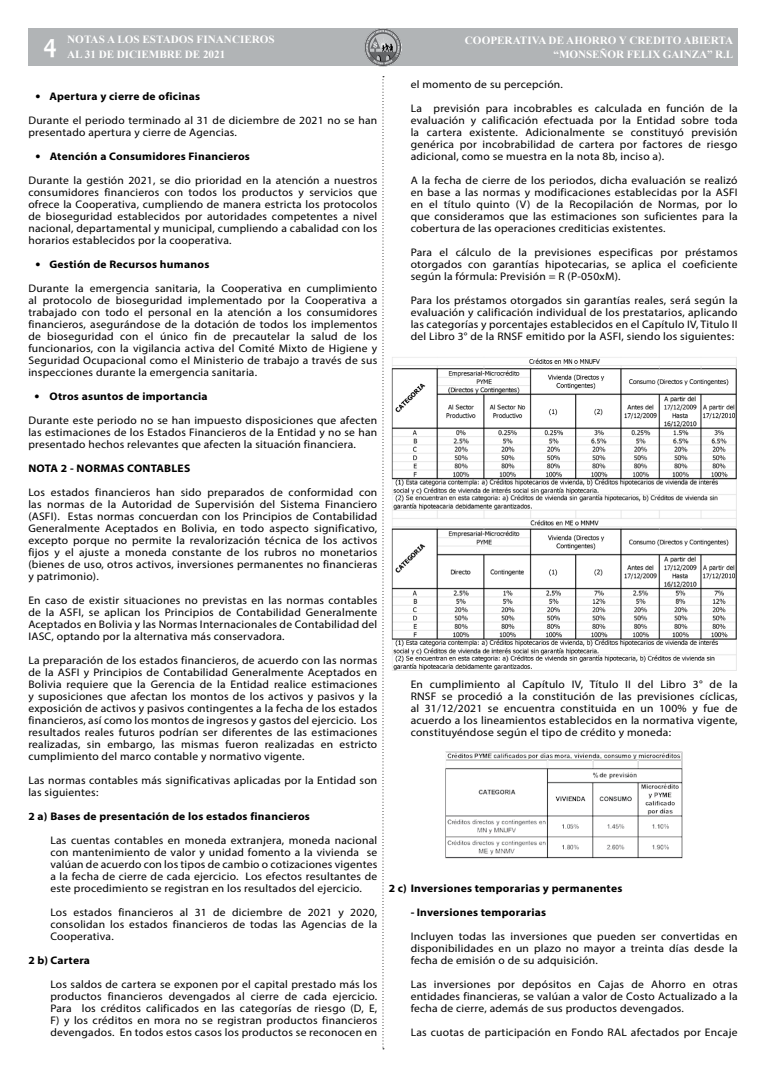
<style>
.page{position:relative;width:766px;height:1078px;background:#fff}
.page>*{position:absolute;margin:0;border:0;box-sizing:border-box;transform-origin:0 0}
.t1{font:700 27px "Candara";color:#fff;scale:.95 1}
.t2{font:11px/12px "Myriad Pro";letter-spacing:.02em;color:#000;text-align:justify;scale:1.05 1}
.t3{font:700 11px "Myriad Pro";letter-spacing:.02em;color:#000;scale:1.05 1}
.t4{font:700 11px/15.2px "Times New Roman";color:#fff}
.s1{font-family:"Tahoma"}
.s2{font-weight:700}
</style>
<div class="page">
<div style="left:28px;top:28px;width:709px;height:38px;background:#b1b4b6"></div>
<img style="left:364px;top:28px;width:38px;height:38px">
<svg style="left:382px;top:76px;width:2px;height:973px"></svg>
<img style="left:391px;top:357px;width:346px;height:314px">
<img style="left:445px;top:751px;width:238px;height:108px">
<h1 class="t1" style="left:43px;top:28px;width:16px">4</h1>
<p class="t4" style="left:67px;top:32px;width:209px">NOTAS A LOS ESTADOS FINANCIEROS<br>AL 31 DE DICIEMBRE DE 2021</p>
<p class="t4" style="left:465px;top:33px;width:270px;line-height:14.2px;text-align:right">COOPERATIVA DE AHORRO Y CREDITO ABIERTA “MONSEÑOR FELIX GAINZA” R.L</p>
<p class="t2" style="left:410px;top:72px;width:313px;line-height:24px">el momento de su percepción.<br>La previsión para incobrables es calculada en función de la</p>
<p class="t2" style="left:410px;top:114px;width:313px">evaluación y calificación efectuada por la Entidad sobre toda la cartera existente. Adicionalmente se constituyó previsión genérica por incobrabilidad de cartera por factores de riesgo adicional, como se muestra en la nota 8b, inciso a).</p>
<p class="t2" style="left:410px;top:174px;width:313px">A la fecha de cierre de los periodos, dicha evaluación se realizó en base a las normas y modificaciones establecidas por la ASFI en el título quinto (V) de la Recopilación de Normas, por lo que consideramos que las estimaciones son suficientes para la cobertura de las operaciones crediticias existentes.</p>
<p class="t2" style="left:410px;top:246px;width:313px">Para el cálculo de la previsiones especificas por préstamos otorgados con garantías hipotecarias, se aplica el coeficiente según la fórmula: Previsión = R (P-050xM).</p>
<p class="t2" style="left:410px;top:294px;width:313px">Para los préstamos otorgados sin garantías reales, será según la evaluación y calificación individual de los prestatarios, aplicando las categorías y porcentajes establecidos en el Capítulo IV, Titulo II del Libro 3° de la RNSF emitido por la ASFI, siendo los siguientes:</p>
<p class="t2" style="left:28px;top:84px;width:334px;line-height:24px;text-indent:7px"><span class="s1">•</span> <span class="s2">Apertura y cierre de oficinas<br></span>Durante el periodo terminado al 31 de diciembre de 2021 no se han</p>
<p class="t2" style="left:28px;top:126px;width:200px">presentado apertura y cierre de Agencias.</p>
<p class="t2" style="left:28px;top:144px;width:334px;line-height:24px;text-indent:7px"><span class="s1">•</span> <span class="s2">Atención a Consumidores Financieros<br></span>Durante la gestión 2021, se dio prioridad en la atención a nuestros</p>
<p class="t2" style="left:28px;top:186px;width:334px">consumidores financieros con todos los productos y servicios que ofrece la Cooperativa, cumpliendo de manera estricta los protocolos de bioseguridad establecidos por autoridades competentes a nivel nacional, departamental y municipal, cumpliendo a cabalidad con los horarios establecidos por la cooperativa.</p>
<p class="t2" style="left:28px;top:252px;width:334px;line-height:24px;text-indent:7px"><span class="s1">•</span> <span class="s2">Gestión de Recursos humanos<br></span>Durante la emergencia sanitaria, la Cooperativa en cumplimiento</p>
<p class="t2" style="left:28px;top:294px;width:334px">al protocolo de bioseguridad implementado por la Cooperativa a trabajado con todo el personal en la atención a los consumidores financieros, asegurándose de la dotación de todos los implementos de bioseguridad con el único fin de precautelar la salud de los funcionarios, con la vigilancia activa del Comité Mixto de Higiene y Seguridad Ocupacional como el Ministerio de trabajo a través de sus inspecciones durante la emergencia sanitaria.</p>
<p class="t2" style="left:28px;top:384px;width:334px;line-height:24px;text-indent:6px"><span class="s1">•</span> <span class="s2">Otros asuntos de importancia<br></span>Durante este periodo no se han impuesto disposiciones que afecten</p>
<p class="t2" style="left:28px;top:426px;width:334px">las estimaciones de los Estados Financieros de la Entidad y no se han presentado hechos relevantes que afecten la situación financiera.</p>
<p class="t3" style="left:28px;top:461px;width:156px">NOTA 2 - NORMAS CONTABLES</p>
<p class="t2" style="left:28px;top:486px;width:334px">Los estados financieros han sido preparados de conformidad con las normas de la Autoridad de Supervisión del Sistema Financiero (ASFI). Estas normas concuerdan con los Principios de Contabilidad Generalmente Aceptados en Bolivia, en todo aspecto significativo, excepto porque no permite la revalorización técnica de los activos fijos y el ajuste a moneda constante de los rubros no monetarios (bienes de uso, otros activos, inversiones permanentes no financieras y patrimonio).</p>
<p class="t2" style="left:28px;top:594px;width:334px">En caso de existir situaciones no previstas en las normas contables de la ASFI, se aplican los Principios de Contabilidad Generalmente Aceptados en Bolivia y las Normas Internacionales de Contabilidad del IASC, optando por la alternativa más conservadora.</p>
<p class="t2" style="left:28px;top:654px;width:334px">La preparación de los estados financieros, de acuerdo con las normas de la ASFI y Principios de Contabilidad Generalmente Aceptados en Bolivia requiere que la Gerencia de la Entidad realice estimaciones y suposiciones que afectan los montos de los activos y pasivos y la exposición de activos y pasivos contingentes a la fecha de los estados financieros, así como los montos de ingresos y gastos del ejercicio. Los resultados reales futuros podrían ser diferentes de las estimaciones realizadas, sin embargo, las mismas fueron realizadas en estricto cumplimiento del marco contable y normativo vigente.</p>
<p class="t2" style="left:28px;top:774px;width:334px">Las normas contables más significativas aplicadas por la Entidad son las siguientes:</p>
<p class="t3" style="left:28px;top:809px;width:269px">2 a) Bases de presentación de los estados financieros</p>
<p class="t2" style="left:50px;top:834px;width:313px">Las cuentas contables en moneda extranjera, moneda nacional con mantenimiento de valor y unidad fomento a la vivienda se valúan de acuerdo con los tipos de cambio o cotizaciones vigentes a la fecha de cierre de cada ejercicio. Los efectos resultantes de este procedimiento se registran en los resultados del ejercicio.</p>
<p class="t2" style="left:50px;top:906px;width:313px">Los estados financieros al 31 de diciembre de 2021 y 2020, consolidan los estados financieros de todas las Agencias de la Cooperativa.</p>
<p class="t3" style="left:28px;top:953px;width:60px">2 b) Cartera</p>
<p class="t2" style="left:50px;top:978px;width:313px">Los saldos de cartera se exponen por el capital prestado más los productos financieros devengados al cierre de cada ejercicio.<br>Para los créditos calificados en las categorías de riesgo (D, E, F) y los créditos en mora no se registran productos financieros devengados. En todos estos casos los productos se reconocen en</p>
<p class="t2" style="left:410px;top:678px;width:313px">En cumplimiento al Capítulo IV, Título II del Libro 3° de la RNSF se procedió a la constitución de las previsiones cíclicas, al 31/12/2021 se encuentra constituida en un 100% y fue de acuerdo a los lineamientos establecidos en la normativa vigente, constituyéndose según el tipo de crédito y moneda:</p>
<p class="t3" style="left:388px;top:881px;width:224px">2 c) Inversiones temporarias y permanentes</p>
<p class="t3" style="left:410px;top:905px;width:130px">- Inversiones temporarias</p>
<p class="t2" style="left:410px;top:930px;width:313px">Incluyen todas las inversiones que pueden ser convertidas en disponibilidades en un plazo no mayor a treinta días desde la fecha de emisión o de su adquisición.</p>
<p class="t2" style="left:410px;top:978px;width:313px">Las inversiones por depósitos en Cajas de Ahorro en otras entidades financieras, se valúan a valor de Costo Actualizado a la fecha de cierre, además de sus productos devengados.</p>
<p class="t2" style="left:410px;top:1026px;width:313px">Las cuotas de participación en Fondo RAL afectados por Encaje</p>
</div>
